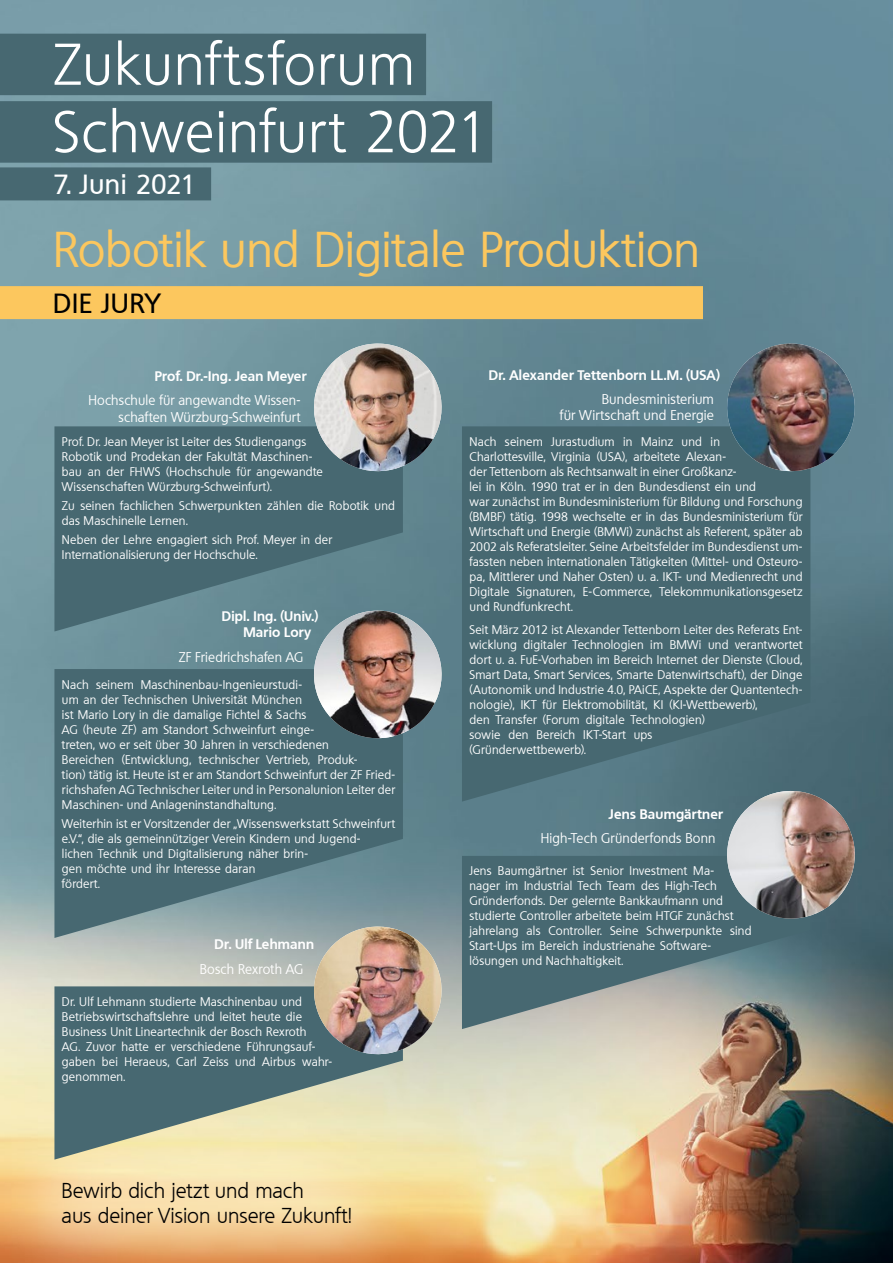
<style>
.page{position:relative;width:893px;height:1263px;background:#fff}
.page>*{position:absolute;margin:0;border:0;box-sizing:border-box;transform-origin:0 0}
.t1{font:300 57px/67.5px "Quebec";letter-spacing:.02em;color:#fff}
.t2{font:48px "Quebec";letter-spacing:-.005em;color:#fcc75e}
.t3{font:500 27px "Quebec";color:#fff}
.t4{font:500 27px "Quebec";letter-spacing:.03em;color:#000}
.t5{font:300 21px/25.2px "Quebec";letter-spacing:-.005em;color:#000}
.t6{font:13.5px/16.2px "Quebec";letter-spacing:.01em;color:#fff;text-align:right}
.t7{font:700 13.5px/16.2px "Quebec";letter-spacing:.015em;color:#fff}
.t8{font:12px/15px "Quebec";letter-spacing:.015em;color:#fff}
</style>
<div class="page">
<img style="left:0;top:0;width:893px;height:1263px">
<div style="left:0;top:1110px;width:421px;height:153px;background:#fff;opacity:.4"></div>
<div style="left:0;top:34px;width:426px;height:61px;background:#476871"></div>
<div style="left:0;top:101px;width:492px;height:62px;background:#476871"></div>
<div style="left:0;top:167px;width:211px;height:33px;background:#476871"></div>
<div style="left:0;top:286px;width:703px;height:33px;background:#fcc75e"></div>
<svg style="left:54px;top:426px;width:349px;height:205px;background:#4d6f78"></svg>
<svg style="left:309px;top:339px;width:137px;height:137px"></svg>
<img style="left:311px;top:344px;width:133px;height:130px">
<svg style="left:54px;top:669px;width:349px;height:269px;background:#52717a"></svg>
<svg style="left:309px;top:606px;width:137px;height:137px"></svg>
<img style="left:310px;top:611px;width:135px;height:132px">
<svg style="left:54px;top:986px;width:349px;height:173px;background:#7c9087"></svg>
<svg style="left:309px;top:922px;width:137px;height:4px"></svg>
<img style="left:309px;top:926px;width:137px;height:133px">
<svg style="left:462px;top:856px;width:348px;height:173px;background:#627a7f"></svg>
<svg style="left:810px;top:786px;width:50px;height:137px"></svg>
<img style="left:722px;top:791px;width:134px;height:132px">
<svg style="left:462px;top:426px;width:348px;height:375px;background:#486972"></svg>
<svg style="left:722px;top:339px;width:138px;height:137px;background:#5b7e8b"></svg>
<img style="left:726px;top:344px;width:132px;height:130px">
<h1 class="t1" style="left:53px;top:31px;width:438px">Zukunftsforum<br>Schweinfurt 2021</h1>
<h3 class="t3" style="left:53px;top:167px;width:145px">7. Juni 2021</h3>
<h2 class="t2" style="left:53px;top:219px;width:648px">Robotik und Digitale Produktion</h2>
<h3 class="t4" style="left:53px;top:286px;width:109px">DIE JURY</h3>
<p class="t7" style="left:155px;top:367px;width:153px">Prof. Dr.-Ing. Jean Meyer</p>
<p class="t6" style="left:88px;top:392px;width:214px">Hochschule für angewandte Wissen&shy;schaften Würzburg-Schweinfurt</p>
<p class="t8" style="left:62px;top:434px;width:262px">Prof. Dr. Jean Meyer ist Leiter des Studiengangs Robotik und Prodekan der Fakultät Maschinen&shy;bau an der FHWS (Hochschule für angewandte Wissenschaften Würzburg-Schweinfurt).</p>
<p class="t8" style="left:62px;top:498px;width:335px">Zu seinen fachlichen Schwerpunkten zählen die Robotik und das Maschinelle Lernen.</p>
<p class="t8" style="left:62px;top:533px;width:272px">Neben der Lehre engagiert sich Prof. Meyer in der<br>Internationalisierung der Hochschule.</p>
<p class="t7" style="left:243px;top:607px;width:77px;text-indent:-22px">Dipl. Ing. (Univ.)<br>Mario Lory</p>
<p class="t6" style="left:179px;top:649px;width:126px">ZF Friedrichshafen AG</p>
<p class="t8" style="left:62px;top:677px;width:335px">Nach seinem Maschinenbau-Ingenieurstudi-<br>um an der Technischen Universität München<br>ist Mario Lory in die damalige Fichtel &amp; Sachs<br>AG (heute ZF) am Standort Schweinfurt einge-<br>treten, wo er seit über 30 Jahren in verschiedenen<br>Bereichen (Entwicklung, technischer Vertrieb, Produk-<br>tion) tätig ist. Heute ist er am Standort Schweinfurt der ZF Fried&shy;richshafen AG Technischer Leiter und in Personalunion Leiter der Maschinen- und Anlageninstandhaltung.</p>
<p class="t8" style="left:62px;top:816px;width:335px">Weiterhin ist er Vorsitzender der „Wissenswerkstatt Schweinfurt e.V.“, die als gemeinnütziger Verein Kindern und Jugend-<br>lichen Technik und Digitalisierung näher brin-<br>gen möchte und ihr Interesse daran<br>fördert.</p>
<p class="t7" style="left:215px;top:936px;width:101px">Dr. Ulf Lehmann</p>
<p class="t6" style="left:200px;top:961px;width:105px">Bosch Rexroth AG</p>
<p class="t8" style="left:62px;top:994px;width:271px">Dr. Ulf Lehmann studierte Maschinenbau und Betriebswirtschaftslehre und leitet heute die Business Unit Lineartechnik der Bosch Rexroth<br>AG. Zuvor hatte er verschiedene Führungsauf&shy;gaben bei Heraeus, Carl Zeiss und Airbus wahr&shy;genommen.</p>
<h3 class="t5" style="left:62px;top:1178px;width:291px">Bewirb dich jetzt und mach<br>aus deiner Vision unsere Zukunft!</h3>
<p class="t7" style="left:489px;top:366px;width:233px">Dr. Alexander Tettenborn LL.M. (USA)</p>
<p class="t6" style="left:560px;top:391px;width:156px">Bundesministerium<br>für Wirtschaft und Energie</p>
<p class="t8" style="left:469px;top:434px;width:335px">Nach seinem Jurastudium in Mainz und in<br>Charlottesville, Virginia (USA), arbeitete Alexan-<br>der Tettenborn als Rechtsanwalt in einer Großkanz-<br>lei in Köln. 1990 trat er in den Bundesdienst ein und<br>war zunächst im Bundesministerium für Bildung und Forschung (BMBF) tätig. 1998 wechselte er in das Bundesministerium für Wirtschaft und Energie (BMWi) zunächst als Referent, später ab 2002 als Referatsleiter. Seine Arbeitsfelder im Bundesdienst um&shy;fassten neben internationalen Tätigkeiten (Mittel- und Osteuro&shy;pa, Mittlerer und Naher Osten) u. a. IKT- und Medienrecht und Digitale Signaturen, E-Commerce, Telekommunikationsgesetz und Rundfunkrecht.</p>
<p class="t8" style="left:469px;top:623px;width:335px">Seit März 2012 ist Alexander Tettenborn Leiter des Referats Ent&shy;wicklung digitaler Technologien im BMWi und verantwortet dort u. a. FuE-Vorhaben im Bereich Internet der Dienste (Cloud, Smart Data, Smart Services, Smarte Datenwirtschaft), der Dinge (Autonomik und Industrie 4.0, PAiCE, Aspekte der Quantentech&shy;nologie), IKT für Elektromobilität, KI (KI-Wettbewerb),<br>den Transfer (Forum digitale Technologien)<br>sowie den Bereich IKT-Start ups<br>(Gründerwettbewerb).</p>
<p class="t7" style="left:609px;top:805px;width:116px">Jens Baumgärtner</p>
<p class="t6" style="left:541px;top:830px;width:176px">High-Tech Gründerfonds Bonn</p>
<p class="t8" style="left:469px;top:863px;width:284px">Jens Baumgärtner ist Senior Investment Ma-<br>nager im Industrial Tech Team des High-Tech Gründerfonds. Der gelernte Bankkaufmann und studierte Controller arbeitete beim HTGF zunächst jahrelang als Controller. Seine Schwerpunkte sind Start-Ups im Bereich industrienahe Software&shy;lösungen und Nachhaltigkeit.</p>
</div>
